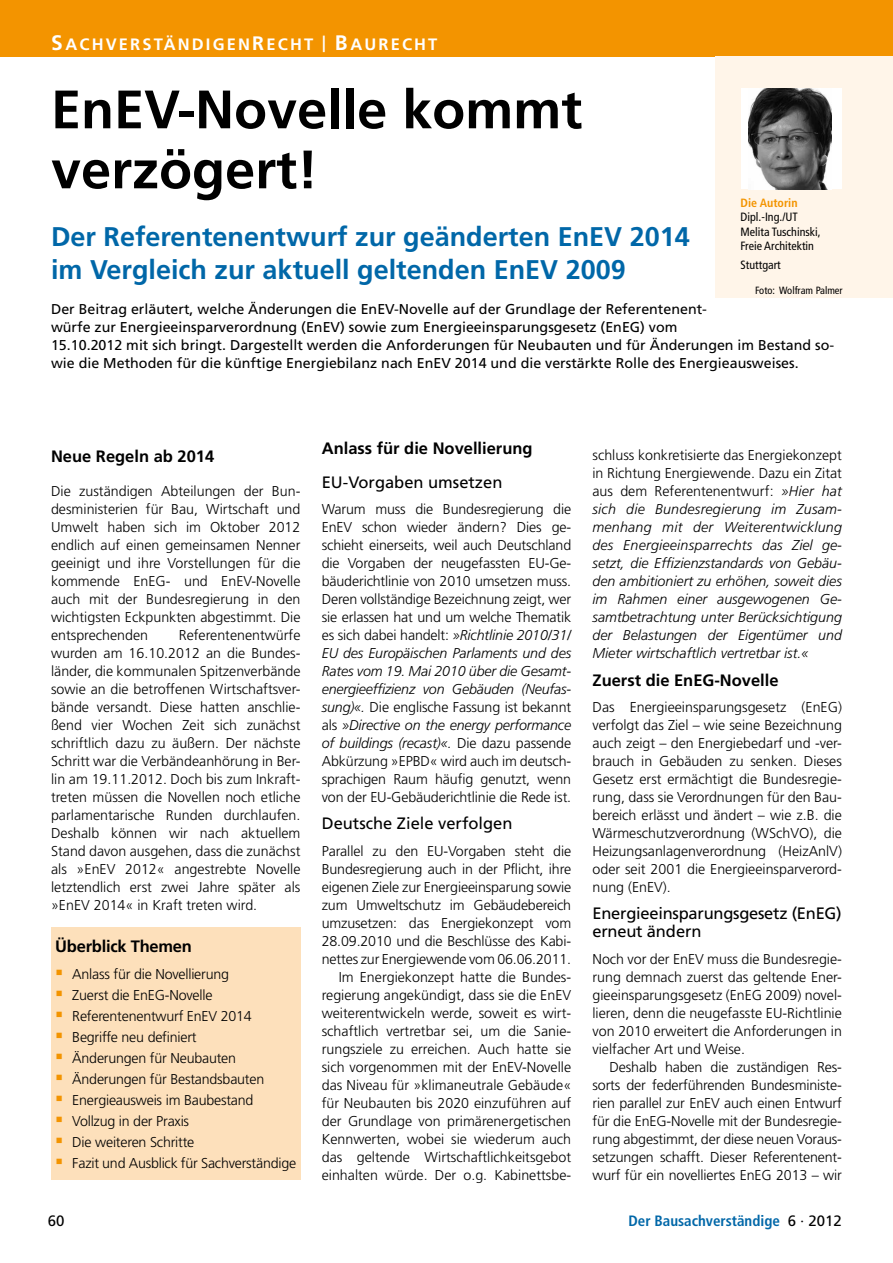
<style>
.page{position:relative;width:893px;height:1263px;background:#fff}
.page>*{position:absolute;margin:0;border:0;box-sizing:border-box;transform-origin:0 0}
.Überschrift_1_Hauptt{font:700 54px/60px "Frutiger LT Std";color:#000}
.Überschrift_2_U-Tite{font:700 27px/32.4px "Frutiger LT Std";color:#0067a8}
.Überschrift_4_Spalte{font:16.5px/18px "Frutiger LT Std";color:#000}
.Überschrift_3_Spalte{font:700 16.5px "Frutiger LT Std";color:#000}
.Tehmen_Überschrift{font:700 16.5px "Frutiger LT Std";letter-spacing:.13em;color:#fff}
.t1{font:700 condensed 15px "Frutiger LT Std";color:#0067a8}
.t2{font:15px "Frutiger LT Std";color:#000}
.Standard_Fließtext_O{font:300 14.25px/18px "Frutiger LT Std";color:#000;text-align:justify}
.Standard_Fließtext{font:300 14.25px/18px "Frutiger LT Std";letter-spacing:-.01em;color:#000;text-align:justify}
.Standard_Fließtext-2{font:italic 300 14.25px/18px "Frutiger LT Std";color:#000;text-align:justify}
.Vorspann{font:14.25px/18px "Frutiger LT Std";color:#000}
.Standard_Fließtext_A{font:300 14.25px "Frutiger LT Std";letter-spacing:-.015em;color:#000}
.Bildtext_rechts_vom{font:condensed 12px/14.4px "Frutiger LT Std";color:#000}
._09_Bildtext_bold_li{font:700 condensed 12px "Frutiger LT Std";color:#f39400}
.Bildtext_rechts_vom-2{font:condensed 10.5px "Frutiger LT Std";color:#000}
.s1{font-size:21px}
.s2{font-size:19.5px}
.s3{font-style:italic}
.s4{font-style:normal}
.s5{font-weight:400;font-stretch:normal;color:#000}
</style>
<div class="page">
<div style="left:0;top:0;width:893px;height:57px;background:#f39400"></div>
<div style="left:716px;top:57px;width:177px;height:241px;background:#fff5e9"></div>
<div style="left:741px;top:88px;width:99px;height:101px;background:#fff"></div>
<img style="left:749px;top:88px;width:82px;height:101px">
<div style="left:51px;top:928px;width:250px;height:252px;background:#fde0bb"></div>
<p class="Tehmen_Überschrift" style="left:51px;top:34px;width:388px"><span class="s1">S</span>ACHVERSTÄNDIGEN<span class="s2">R</span>ECHT | <span class="s1">B</span>AURECHT</p>
<p class="Überschrift_1_Hauptt" style="left:51px;top:80px;width:533px">EnEV-Novelle kommt verzögert!</p>
<p class="Überschrift_2_U-Tite" style="left:51px;top:221px;width:640px">Der Referentenentwurf zur geänderten EnEV 2014 im Vergleich zur aktuell geltenden EnEV 2009</p>
<p class="Vorspann" style="left:51px;top:300px;width:785px">Der Beitrag erläutert, welche Änderungen die EnEV-Novelle auf der Grundlage der Referentenent-<br>würfe zur Energieeinsparverordnung (EnEV) sowie zum Energieeinsparungsgesetz (EnEG) vom<br>15.10.2012 mit sich bringt. Dargestellt werden die Anforderungen für Neubauten und für Änderungen im Bestand so&shy;wie die Methoden für die künftige Energiebilanz nach EnEV 2014 und die verstärkte Rolle des Energieausweises.</p>
<p class="_09_Bildtext_bold_li" style="left:741px;top:196px;width:58px">Die Autorin</p>
<p class="Bildtext_rechts_vom" style="left:741px;top:210px;width:82px">Dipl.-Ing./UT<br>Melita Tuschinski,<br>Freie Architektin</p>
<p class="Bildtext_rechts_vom" style="left:741px;top:258px;width:42px">Stuttgart</p>
<p class="Bildtext_rechts_vom-2" style="left:755px;top:284px;width:89px">Foto: Wolfram Palmer</p>
<p class="Überschrift_3_Spalte" style="left:51px;top:446px;width:165px">Neue Regeln ab 2014</p>
<p class="Standard_Fließtext_O" style="left:51px;top:482px;width:251px">Die zuständigen Abteilungen der Bun&shy;desministerien für Bau, Wirtschaft und Umwelt haben sich im Oktober 2012 endlich auf einen gemeinsamen Nenner geeinigt und ihre Vorstellungen für die kommende EnEG- und EnEV-Novelle auch mit der Bundesregierung in den wichtigsten Eckpunkten abgestimmt. Die entsprechenden</p>
<p class="Standard_Fließtext_O" style="left:51px;top:626px;width:251px;text-indent:128px">Referentenentwürfe wurden am 16.10.2012 an die Bundes&shy;länder, die kommunalen Spitzenverbände sowie an die betroffenen Wirtschaftsver&shy;bände versandt. Diese hatten anschlie&shy;ßend vier Wochen Zeit sich zunächst schriftlich dazu zu äußern. Der nächste Schritt war die Verbändeanhörung in Ber&shy;lin am 19.11.2012. Doch bis zum Inkraft&shy;treten müssen die Novellen noch etliche parlamentarische Runden durchlaufen.<br>Deshalb können wir nach aktuellem Stand davon ausgehen, dass die zunächst als »EnEV 2012« angestrebte Novelle letztendlich erst zwei Jahre später als »EnEV 2014« in Kraft treten wird.</p>
<p class="Überschrift_3_Spalte" style="left:55px;top:936px;width:138px">Überblick Themen</p>
<p class="Standard_Fließtext_A" style="left:72px;top:966px;width:158px">Anlass für die Novellierung</p>
<p class="Standard_Fließtext_A" style="left:72px;top:987px;width:142px">Zuerst die EnEG-Novelle</p>
<p class="Standard_Fließtext_A" style="left:72px;top:1008px;width:181px">Referentenentwurf EnEV 2014</p>
<p class="Standard_Fließtext_A" style="left:72px;top:1029px;width:126px">Begriffe neu definiert</p>
<p class="Standard_Fließtext_A" style="left:72px;top:1050px;width:165px">Änderungen für Neubauten</p>
<p class="Standard_Fließtext_A" style="left:72px;top:1071px;width:194px">Änderungen für Bestandsbauten</p>
<p class="Standard_Fließtext_A" style="left:72px;top:1092px;width:183px">Energieausweis im Baubestand</p>
<p class="Standard_Fließtext_A" style="left:72px;top:1113px;width:118px">Vollzug in der Praxis</p>
<p class="Standard_Fließtext_A" style="left:72px;top:1134px;width:124px">Die weiteren Schritte</p>
<p class="Standard_Fließtext_A" style="left:72px;top:1155px;width:225px">Fazit und Ausblick für Sachverständige</p>
<p class="Überschrift_3_Spalte" style="left:322px;top:439px;width:212px">Anlass für die Novellierung</p>
<p class="Überschrift_4_Spalte" style="left:322px;top:473px;width:182px">EU-Vorgaben umsetzen</p>
<p class="Standard_Fließtext_O" style="left:322px;top:500px;width:251px">Warum muss die Bundesregierung die EnEV schon wieder ändern? Dies ge&shy;schieht einerseits, weil auch Deutschland die Vorgaben der neugefassten EU-Ge&shy;bäuderichtlinie von 2010 umsetzen muss.<br>Deren vollständige Bezeichnung zeigt, wer sie erlassen hat und um welche Thematik es sich dabei handelt: <span class="s3">»Richtlinie 2010/31/ EU des Europäischen Parlaments und des Rates vom 19. Mai 2010 über die Gesamt&shy;energieeffizienz von Gebäuden (Neufas&shy;sung)«.</span> Die englische Fassung ist bekannt als <span class="s3">»Directive on the energy performance of buildings (recast)«.</span> Die dazu passende Abkürzung »EPBD« wird auch im deutsch&shy;sprachigen Raum häufig genutzt, wenn von der EU-Gebäuderichtlinie die Rede ist.</p>
<p class="Überschrift_4_Spalte" style="left:322px;top:814px;width:192px">Deutsche Ziele verfolgen</p>
<p class="Standard_Fließtext_O" style="left:322px;top:842px;width:251px">Parallel zu den EU-Vorgaben steht die Bundesregierung auch in der Pflicht, ihre eigenen Ziele zur Energieeinsparung sowie zum Umweltschutz im Gebäudebereich umzusetzen: das Energiekonzept vom 28.09.2010 und die Beschlüsse des Kabi&shy;nettes zur Energiewende vom 06.06.2011.</p>
<p class="Standard_Fließtext" style="left:322px;top:968px;width:251px;text-indent:17px">Im Energiekonzept hatte die Bundes&shy;regierung angekündigt, dass sie die EnEV weiterentwickeln werde, soweit es wirt&shy;schaftlich vertretbar sei, um die Sanie&shy;rungsziele zu erreichen. Auch hatte sie sich vorgenommen mit der EnEV-Novelle das Niveau für »klimaneutrale Gebäude« für Neubauten bis 2020 einzuführen auf der Grundlage von primärenergetischen Kennwerten, wobei sie wiederum auch das geltende Wirtschaftlichkeitsgebot einhalten würde. Der o.g. Kabinettsbe-</p>
<p class="Standard_Fließtext-2" style="left:592px;top:446px;width:251px"><span class="s4">schluss konkretisierte das Energiekonzept in Richtung Energiewende. Dazu ein Zitat aus dem Referentenentwurf:</span> »Hier hat sich die Bundesregierung im Zusam&shy;menhang mit der Weiterentwicklung des Energieeinsparrechts das Ziel ge&shy;setzt, die Effizienzstandards von Gebäu&shy;den ambitioniert zu erhöhen, soweit dies im Rahmen einer ausgewogenen Ge&shy;samtbetrachtung unter Berücksichtigung der Belastungen der Eigentümer und Mieter wirtschaftlich vertretbar ist.«</p>
<p class="Überschrift_3_Spalte" style="left:592px;top:671px;width:188px">Zuerst die EnEG-Novelle</p>
<p class="Standard_Fließtext_O" style="left:592px;top:698px;width:251px">Das Energieeinsparungsgesetz (EnEG) verfolgt das Ziel – wie seine Bezeichnung auch zeigt – den Energiebedarf und -ver&shy;brauch in Gebäuden zu senken. Dieses Gesetz erst ermächtigt die Bundesregie&shy;rung, dass sie Verordnungen für den Bau&shy;bereich erlässt und ändert – wie z.B. die Wärmeschutzverordnung (WSchVO), die Heizungsanlagenverordnung (HeizAnlV) oder seit 2001 die Energieeinsparverord&shy;nung (EnEV).</p>
<p class="Überschrift_4_Spalte" style="left:592px;top:904px;width:251px">Energieeinsparungsgesetz (EnEG) erneut ändern</p>
<p class="Standard_Fließtext_O" style="left:592px;top:950px;width:251px">Noch vor der EnEV muss die Bundesregie&shy;rung demnach zuerst das geltende Ener&shy;gieeinsparungsgesetz (EnEG 2009) novel&shy;lieren, denn die neugefasste EU-Richtlinie von 2010 erweitert die Anforderungen in vielfacher Art und Weise.</p>
<p class="Standard_Fließtext" style="left:592px;top:1058px;width:251px;text-indent:17px">Deshalb haben die zuständigen Res&shy;sorts der federführenden Bundesministe&shy;rien parallel zur EnEV auch einen Entwurf für die EnEG-Novelle mit der Bundesregie&shy;rung abgestimmt, der diese neuen Voraus&shy;setzungen schafft. Dieser Referentenent&shy;wurf für ein novelliertes EnEG 2013 – wir</p>
<p class="t2" style="left:48px;top:1211px;width:18px">60</p>
<p class="t1" style="left:628px;top:1211px;width:215px">Der Bausachverständige <span class="s5">6 · 2012</span></p>
</div>
